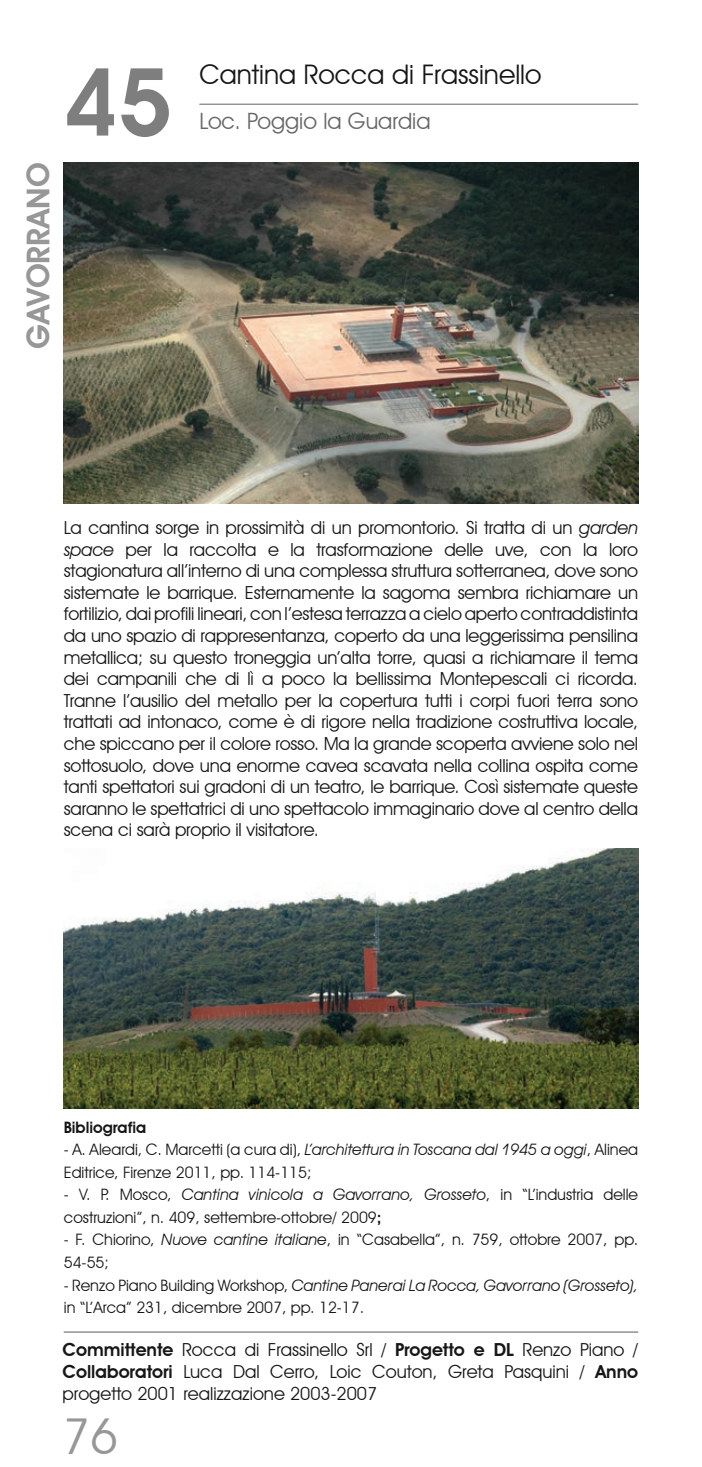
<style>
.page{position:relative;width:702px;height:1467px;background:#fff}
.page>*{position:absolute;margin:0;border:0;box-sizing:border-box;transform-origin:0 0}
.t1{font:600 94.5px "Avant Garde IT Cby BT";color:#7e7e7e}
.t2{font:49.5px "Avant Garde IT Cby BT";color:#979797}
.t3{font:600 31.5px "Avant Garde IT Cby BT";color:#979797}
.t4{font:27px "Avant Garde IT Cby BT";color:#161616}
.t5{font:22.5px "Avant Garde IT Cby BT";color:#676767}
.t6{font:18px/21.6px "Avant Garde IT Cby BT";letter-spacing:-.01em;color:#161616;text-align:justify}
.t7{font:15.75px/22.5px "Avant Garde IT Cby BT";color:#161616}
.t8{font:600 15.75px "Avant Garde IT Cby BT";color:#161616}
.s1{font-style:italic}
.s2{font-weight:600}
</style>
<div class="page">
<svg style="left:64px;top:1331px;width:574px;height:2px"></svg>
<svg style="left:199px;top:104px;width:439px;height:1px"></svg>
<img style="left:64px;top:163px;width:574px;height:341px">
<img style="left:64px;top:848px;width:574px;height:260px">
<h3 class="t3" style="left:19px;top:349px;width:188px;rotate:-90deg">GAVORRANO</h3>
<h1 class="t1" style="left:63px;top:45px;width:111px">45</h1>
<h3 class="t4" style="left:199px;top:58px;width:343px">Cantina Rocca di Frassinello</h3>
<p class="t5" style="left:199px;top:107px;width:232px">Loc. Poggio la Guardia</p>
<p class="t6" style="left:64px;top:517px;width:576px">La cantina sorge in prossimità di un promontorio. Si tratta di un <span class="s1">garden space</span> per la raccolta e la trasformazione delle uve, con la loro stagionatura all’interno di una complessa struttura sotterranea, dove sono sistemate le barrique. Esternamente la sagoma sembra richiamare un fortilizio, dai profili lineari, con l’estesa terrazza a cielo aperto contraddistinta da uno spazio di rappresentanza, coperto da una leggerissima pensilina metallica; su questo troneggia un’alta torre, quasi a richiamare il tema dei campanili che di lì a poco la bellissima Montepescali ci ricorda.<br>Tranne l’ausilio del metallo per la copertura tutti i corpi fuori terra sono trattati ad intonaco, come è di rigore nella tradizione costruttiva locale, che spiccano per il colore rosso. Ma la grande scoperta avviene solo nel sottosuolo, dove una enorme cavea scavata nella collina ospita come tanti spettatori sui gradoni di un teatro, le barrique. Così sistemate queste saranno le spettatrici di uno spettacolo immaginario dove al centro della scena ci sarà proprio il visitatore.</p>
<p class="t8" style="left:64px;top:1118px;width:84px">Bibliografia</p>
<p class="t7" style="left:64px;top:1138px;width:576px">- A. Aleardi, C. Marcetti (a cura di), <span class="s1">L’architettura in Toscana dal 1945 a oggi</span>, Alinea<br>Editrice, Firenze 2011, pp. 114-115;</p>
<p class="t7" style="left:64px;top:1183px;width:576px">- V. P. Mosco, <span class="s1">Cantina vinicola a Gavorrano, Grosseto</span>, in “L’industria delle costruzioni”, n. 409, settembre-ottobre/ 2009<span class="s2">;</span></p>
<p class="t7" style="left:64px;top:1228px;width:575px">- F. Chiorino, <span class="s1">Nuove cantine italiane</span>, in “Casabella”, n. 759, ottobre 2007, pp.<br>54-55;</p>
<p class="t7" style="left:64px;top:1273px;width:575px">- Renzo Piano Building Workshop, <span class="s1">Cantine Panerai La Rocca, Gavorrano (Grosseto), </span>in “L’Arca” 231, dicembre 2007, pp. 12-17.</p>
<p class="t6" style="left:62px;top:1339px;width:577px"><span class="s2">Committente</span> Rocca di Frassinello Srl / <span class="s2">Progetto e DL</span> Renzo Piano / <span class="s2">Collaboratori</span> Luca Dal Cerro, Loic Couton, Greta Pasquini / <span class="s2">Anno </span>progetto 2001 realizzazione 2003-2007</p>
<h2 class="t2" style="left:62px;top:1406px;width:57px">76</h2>
</div>
